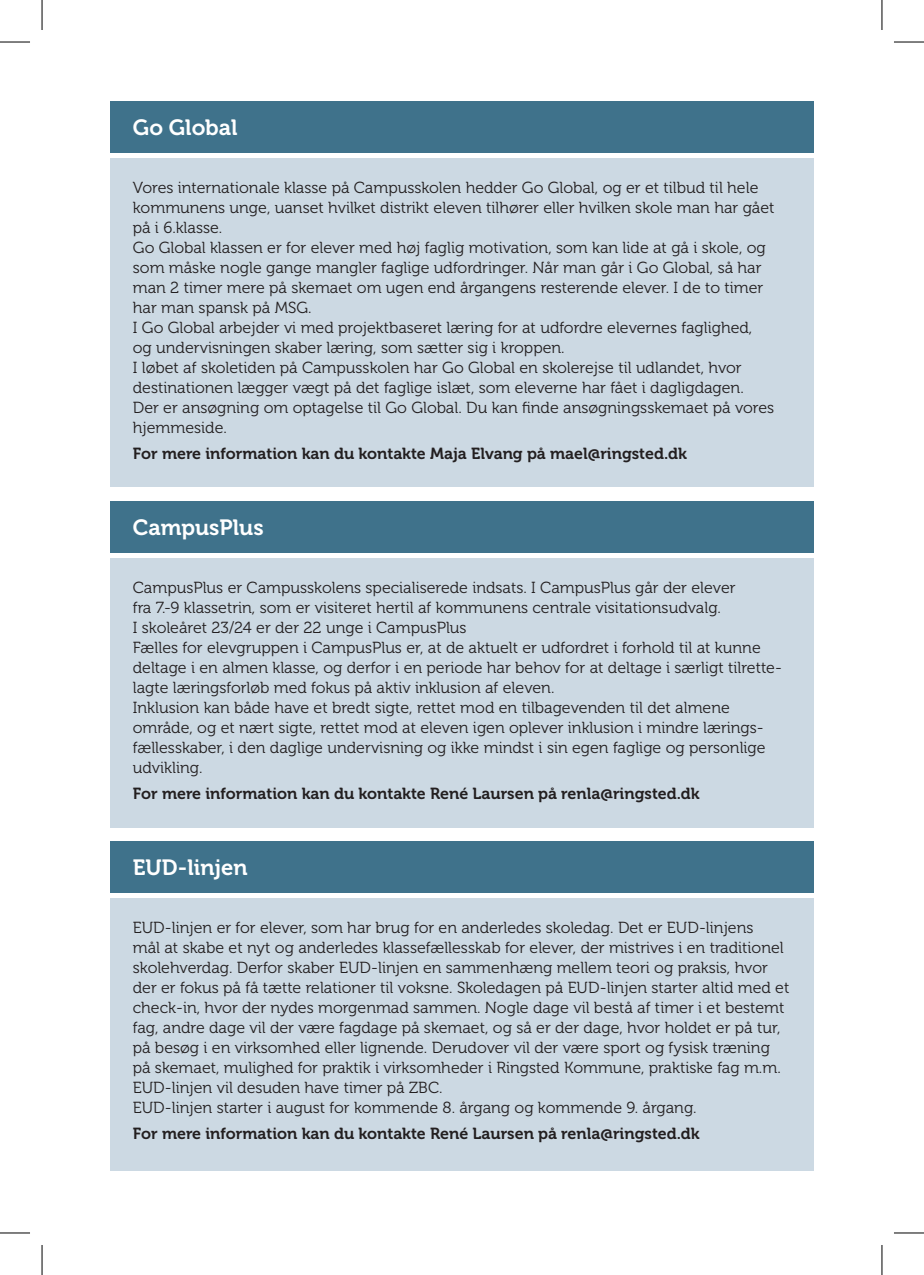
<style>
.page{position:relative;width:924px;height:1275px;background:#fff}
.page>*{position:absolute;margin:0;border:0;box-sizing:border-box;transform-origin:0 0}
.t1{font:22px "Museo 700";color:#fff}
.t2{font:16px/20px "Museo 300";color:#231f20}
.t3{font:16px "Museo 700";color:#231f20}
</style>
<div class="page">
<div style="left:110px;top:102px;width:703px;height:51px;background:#3f728b"></div>
<div style="left:110px;top:501px;width:703px;height:51px;background:#3f728b"></div>
<div style="left:110px;top:841px;width:703px;height:51px;background:#3f728b"></div>
<div style="left:110px;top:158px;width:703px;height:329px;background:#ccd9e3"></div>
<div style="left:110px;top:558px;width:703px;height:269px;background:#ccd9e3"></div>
<div style="left:110px;top:898px;width:703px;height:272px;background:#ccd9e3"></div>
<hr style="left:0;top:42px;width:30px;height:1px;background:#000">
<hr style="left:893px;top:42px;width:30px;height:1px;background:#000">
<hr style="left:0;top:1232px;width:30px;height:1px;background:#000">
<hr style="left:893px;top:1232px;width:30px;height:1px;background:#000">
<hr style="left:42px;top:0;width:1px;height:30px;background:#000">
<hr style="left:42px;top:1245px;width:1px;height:30px;background:#000">
<hr style="left:881px;top:0;width:1px;height:30px;background:#000">
<hr style="left:881px;top:1245px;width:1px;height:30px;background:#000">
<h1 class="t1" style="left:133px;top:115px;width:106px">Go Global</h1>
<p class="t2" style="left:133px;top:178px;width:643px">Vores internationale klasse på Campusskolen hedder Go Global, og er et tilbud til hele kommunens unge, uanset hvilket distrikt eleven tilhører eller hvilken skole man har gået på i 6.klasse.<br>Go Global klassen er for elever med høj faglig motivation, som kan lide at gå i skole, og som måske nogle gange mangler faglige udfordringer. Når man går i Go Global, så har man 2 timer mere på skemaet om ugen end årgangens resterende elever. I de to timer har man spansk på MSG.<br>I Go Global arbejder vi med projektbaseret læring for at udfordre elevernes faglighed, og undervisningen skaber læring, som sætter sig i kroppen.<br>I løbet af skoletiden på Campusskolen har Go Global en skolerejse til udlandet, hvor destinationen lægger vægt på det faglige islæt, som eleverne har fået i dagligdagen.<br>Der er ansøgning om optagelse til Go Global. Du kan finde ansøgningsskemaet på vores hjemmeside.</p>
<p class="t3" style="left:133px;top:444px;width:555px">For mere information kan du kontakte Maja Elvang på mael@ringsted.dk</p>
<h1 class="t1" style="left:133px;top:515px;width:132px">CampusPlus</h1>
<p class="t2" style="left:133px;top:577px;width:650px">CampusPlus er Campusskolens specialiserede indsats. I CampusPlus går der elever<br>fra 7.-9 klassetrin, som er visiteret hertil af kommunens centrale visitationsudvalg.<br>I skoleåret 23/24 er der 22 unge i CampusPlus<br>Fælles for elevgruppen i CampusPlus er, at de aktuelt er udfordret i forhold til at kunne deltage i en almen klasse, og derfor i en periode har behov for at deltage i særligt tilrette&shy;lagte læringsforløb med fokus på aktiv inklusion af eleven.<br>Inklusion kan både have et bredt sigte, rettet mod en tilbagevenden til det almene område, og et nært sigte, rettet mod at eleven igen oplever inklusion i mindre lærings&shy;fællesskaber, i den daglige undervisning og ikke mindst i sin egen faglige og personlige udvikling.</p>
<p class="t3" style="left:133px;top:784px;width:568px">For mere information kan du kontakte René Laursen på renla@ringsted.dk</p>
<h1 class="t1" style="left:133px;top:855px;width:116px">EUD-linjen</h1>
<p class="t2" style="left:133px;top:918px;width:657px">EUD-linjen er for elever, som har brug for en anderledes skoledag. Det er EUD-linjens<br>mål at skabe et nyt og anderledes klassefællesskab for elever, der mistrives i en traditionel skolehverdag. Derfor skaber EUD-linjen en sammenhæng mellem teori og praksis, hvor der er fokus på få tætte relationer til voksne. Skoledagen på EUD-linjen starter altid med et check-in, hvor der nydes morgenmad sammen. Nogle dage vil bestå af timer i et bestemt fag, andre dage vil der være fagdage på skemaet, og så er der dage, hvor holdet er på tur, på besøg i en virksomhed eller lignende. Derudover vil der være sport og fysisk træning på skemaet, mulighed for praktik i virksomheder i Ringsted Kommune, praktiske fag m.m.<br>EUD-linjen vil desuden have timer på ZBC.<br>EUD-linjen starter i august for kommende 8. årgang og kommende 9. årgang.</p>
<p class="t3" style="left:133px;top:1124px;width:568px">For mere information kan du kontakte René Laursen på renla@ringsted.dk</p>
</div>
